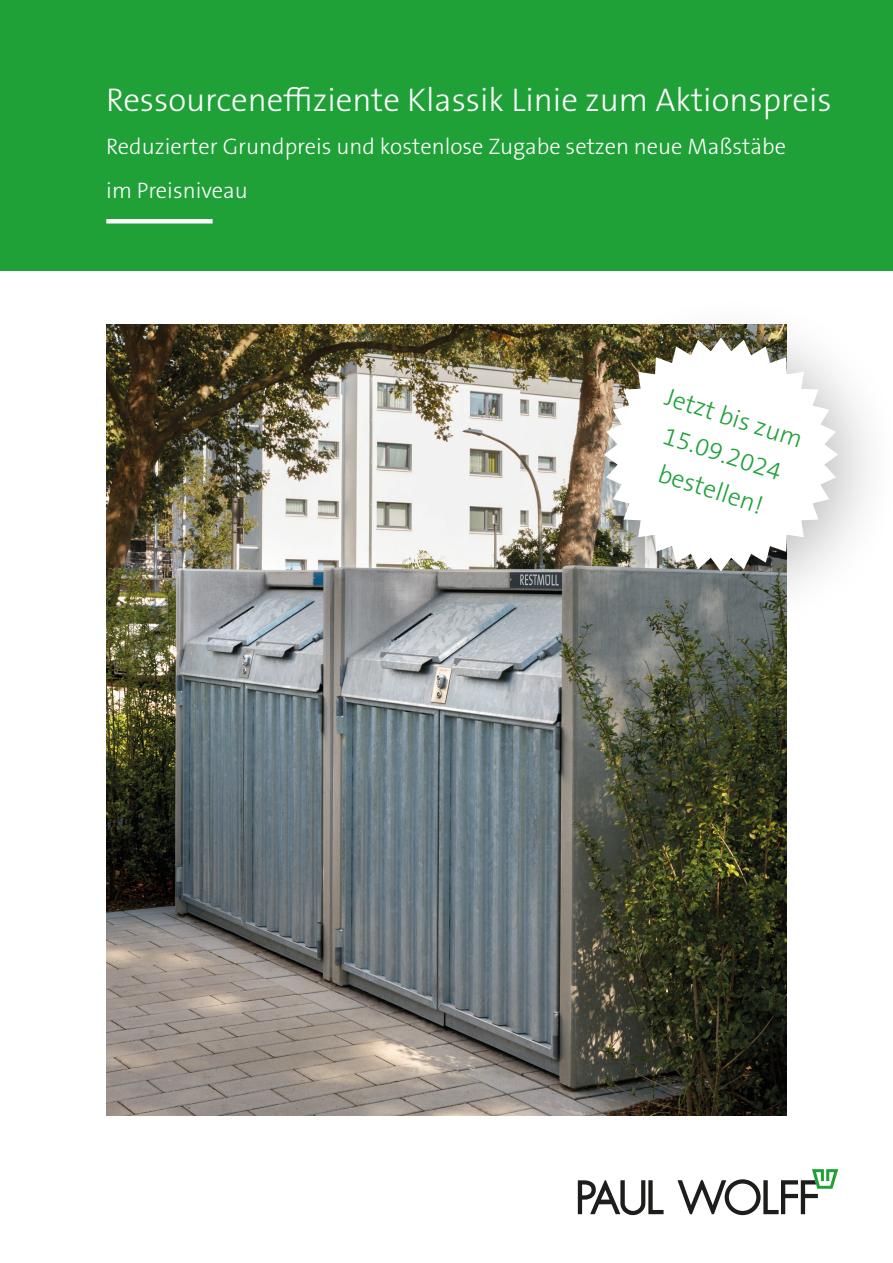
<style>
.page{position:relative;width:893px;height:1263px;background:#fff}
.page>*{position:absolute;margin:0;border:0;box-sizing:border-box;transform-origin:0 0}
.t1{font:300 33px "The Sans B W3";color:#fff}
.t2{font:300 25.5px "The Sans B W3";color:#1fa138}
.t3{font:300 22.5px "The Sans B W3";color:#fff}
</style>
<div class="page">
<img style="left:106px;top:324px;width:681px;height:791px">
<div style="left:0;top:0;width:893px;height:270px;background:#1fa138"></div>
<hr style="left:106px;top:219px;width:107px;height:4px;background:#fff">
<svg style="left:578px;top:1180px;width:86px;height:35px"></svg>
<svg style="left:677px;top:1169px;width:161px;height:46px"></svg>
<div style="left:559px;top:293px;width:334px;height:344px;background:#1d1d1b;opacity:.3"></div>
<svg style="left:604px;top:337px;width:234px;height:234px"></svg>
<p class="t1" style="left:106px;top:78px;width:727px">Ressourceneffiziente Klassik Linie zum Aktionspreis</p>
<p class="t3" style="left:106px;top:132px;width:681px">Reduzierter Grundpreis und kostenlose Zugabe setzen neue Maßstäbe</p>
<p class="t3" style="left:106px;top:176px;width:143px">im Preisniveau</p>
<p class="t2" style="left:671px;top:380px;width:144px;rotate:18deg">Jetzt bis zum</p>
<p class="t2" style="left:669px;top:419px;width:124px;rotate:18deg">15.09.2024</p>
<p class="t2" style="left:664px;top:457px;width:110px;rotate:18deg">bestellen!</p>
</div>
